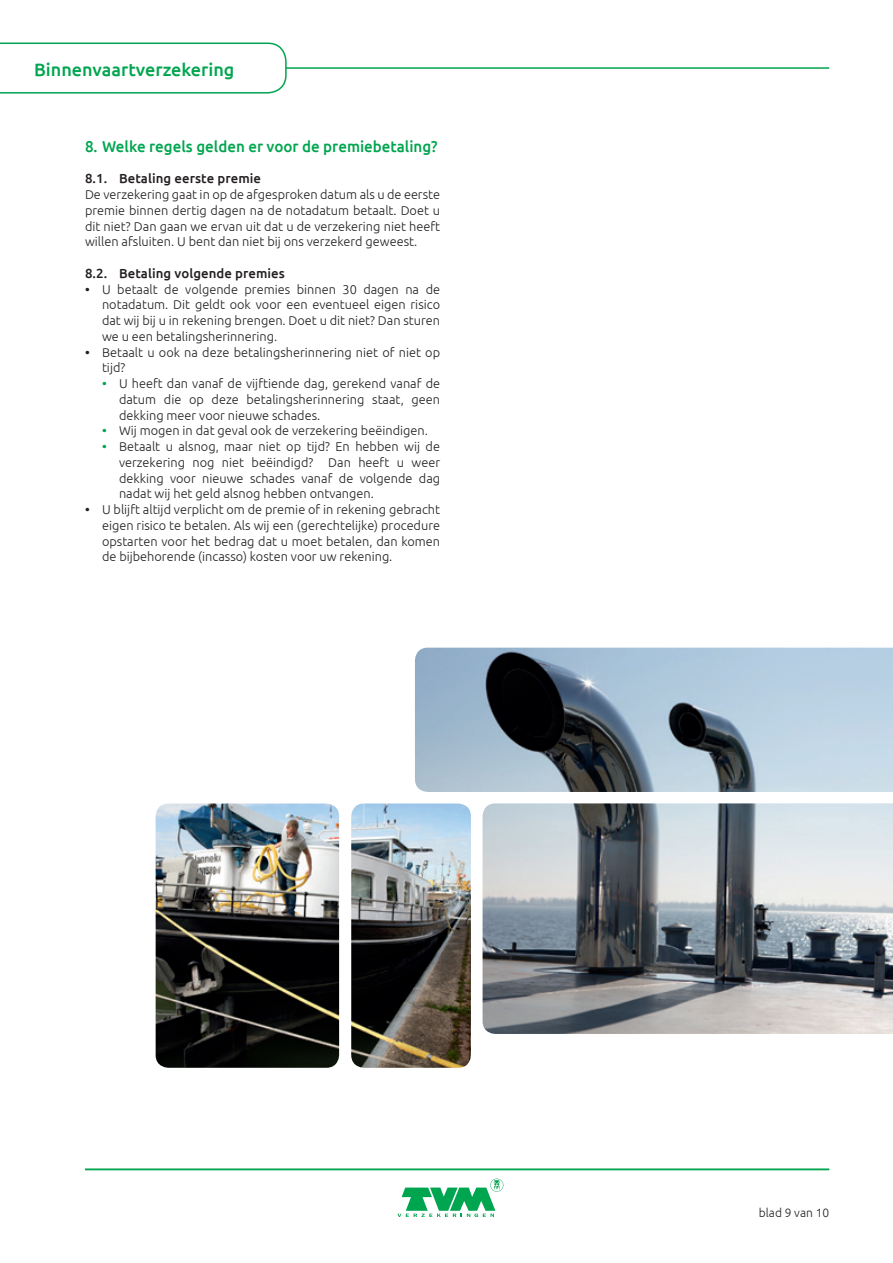
<style>
.page{position:relative;width:893px;height:1263px;background:#fff}
.page>*{position:absolute;margin:0;border:0;box-sizing:border-box;transform-origin:0 0}
.t1{font:500 18px "Ubuntu";color:#00a54f}
.Body_-_16{font:500 15.75px "Ubuntu";color:#00a54f;scale:.96 1}
.Body_-_16-2{font:500 13.2px "Ubuntu";letter-spacing:.005em;color:#231f20}
.Body_-_16-3{font:300 12.75px/15.8px "Ubuntu";color:#231f20;text-align:justify}
.t2{font:300 12px "Ubuntu";color:#231f20}
.s1{font-weight:500}
.s2{font-weight:500;color:#00a54f}
</style>
<div class="page">
<img style="left:415px;top:648px;width:478px;height:386px">
<img style="left:156px;top:803px;width:315px;height:265px">
<hr style="left:85px;top:67px;width:744px;height:2px;background:#00a54f">
<svg style="left:398px;top:1178px;width:105px;height:39px"></svg>
<svg style="left:0;top:42px;width:287px;height:52px"></svg>
<hr style="left:85px;top:1169px;width:744px;height:1px;background:#00a54f">
<h1 class="t1" style="left:34px;top:58px;width:202px">Binnenvaartverzekering</h1>
<p class="Body_-_16" style="left:85px;top:136px;width:369px">8. Welke regels gelden er voor de premiebetaling?</p>
<p class="Body_-_16-2" style="left:85px;top:170px;width:178px">8.1. Betaling eerste premie</p>
<p class="Body_-_16-3" style="left:85px;top:186px;width:357px">De verzekering gaat in op de afgesproken datum als u de eerste premie binnen dertig dagen na de notadatum betaalt. Doet u dit niet? Dan gaan we ervan uit dat u de verzekering niet heeft willen afsluiten. U bent dan niet bij ons verzekerd geweest.</p>
<p class="Body_-_16-2" style="left:85px;top:265px;width:201px">8.2. Betaling volgende premies</p>
<p class="Body_-_16-3" style="left:102px;top:281px;width:340px;text-indent:-17px"><span class="s1">•</span> U betaalt de volgende premies binnen 30 dagen na de notadatum. Dit geldt ook voor een eventueel eigen risico dat wij bij u in rekening brengen. Doet u dit niet? Dan sturen we u een betalingsherinnering.</p>
<p class="Body_-_16-3" style="left:102px;top:344px;width:340px;text-indent:-17px"><span class="s1">•</span> Betaalt u ook na deze betalingsherinnering niet of niet op tijd?</p>
<p class="Body_-_16-3" style="left:119px;top:375px;width:323px;text-indent:-17px"><span class="s2">•</span> U heeft dan vanaf de vijftiende dag, gerekend vanaf de datum die op deze betalingsherinnering staat, geen dekking meer voor nieuwe schades.</p>
<p class="Body_-_16-3" style="left:102px;top:423px;width:327px"><span class="s2">•</span> Wij mogen in dat geval ook de verzekering beëindigen.</p>
<p class="Body_-_16-3" style="left:119px;top:438px;width:323px;text-indent:-17px"><span class="s2">•</span> Betaalt u alsnog, maar niet op tijd? En hebben wij de verzekering nog niet beëindigd? Dan heeft u weer dekking voor nieuwe schades vanaf de volgende dag nadat wij het geld alsnog hebben ontvangen.</p>
<p class="Body_-_16-3" style="left:102px;top:501px;width:340px;text-indent:-17px"><span class="s1">•</span> U blijft altijd verplicht om de premie of in rekening gebracht eigen risico te betalen. Als wij een (gerechtelijke) procedure opstarten voor het bedrag dat u moet betalen, dan komen de bijbehorende (incasso) kosten voor uw rekening.</p>
<p class="t2" style="left:759px;top:1205px;width:72px">blad 9 van 10</p>
</div>
